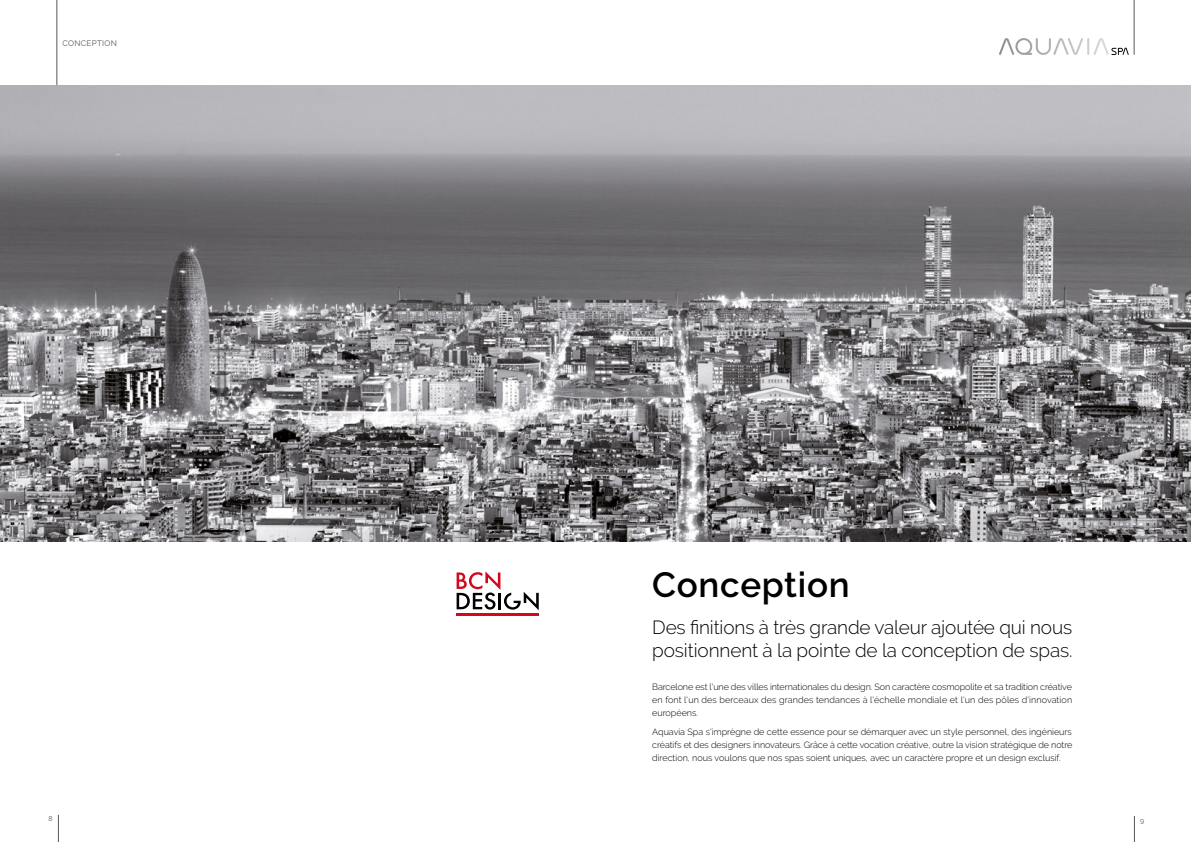
<style>
.page{position:relative;width:1191px;height:842px;background:#fff}
.page>*{position:absolute;margin:0;border:0;box-sizing:border-box;transform-origin:0 0}
.t1{font:600 35px "Raleway";letter-spacing:.02em;color:#000}
.t2{font:300 19px/23px "Raleway";letter-spacing:-.01em;color:#000}
.t3{font:300 9px/13px "Raleway";color:#000;text-align:justify}
.t4{font:8px "Raleway";letter-spacing:.035em;color:#575756}
.t5{font:7px "Raleway";color:#575756}
</style>
<div class="page">
<hr style="left:1134px;top:0;width:1px;height:55px;background:#575756">
<svg style="left:999px;top:38px;width:129px;height:17px"></svg>
<hr style="left:57px;top:0;width:1px;height:85px;background:#575756">
<img style="left:0;top:85px;width:1191px;height:456px">
<hr style="left:456px;top:613px;width:83px;height:3px;background:#d2091e">
<svg style="left:456px;top:571px;width:83px;height:39px"></svg>
<svg style="left:1134px;top:816px;width:1px;height:26px"></svg>
<svg style="left:58px;top:815px;width:1px;height:27px"></svg>
<p class="t4" style="left:62px;top:39px;width:56px">CONCEPTION</p>
<p class="t1" style="left:652px;top:564px;width:199px">Conception</p>
<p class="t2" style="left:652px;top:615px;width:422px">Des finitions à très grande valeur ajoutée qui nous positionnent à la pointe de la conception de spas.</p>
<p class="t3" style="left:652px;top:680px;width:421px">Barcelone est l'une des villes internationales du design. Son caractère cosmopolite et sa tradition créative en font l'un des berceaux des grandes tendances à l'échelle mondiale et l'un des pôles d'innovation européens.</p>
<p class="t3" style="left:652px;top:725px;width:422px">Aquavia Spa s'imprègne de cette essence pour se démarquer avec un style personnel, des ingénieurs créatifs et des designers innovateurs. Grâce à cette vocation créative, outre la vision stratégique de notre direction, nous voulons que nos spas soient uniques, avec un caractère propre et un design exclusif.</p>
<p class="t5" style="left:48px;top:815px;width:6px">8</p>
<p class="t5" style="left:1140px;top:816px;width:6px">9</p>
</div>
